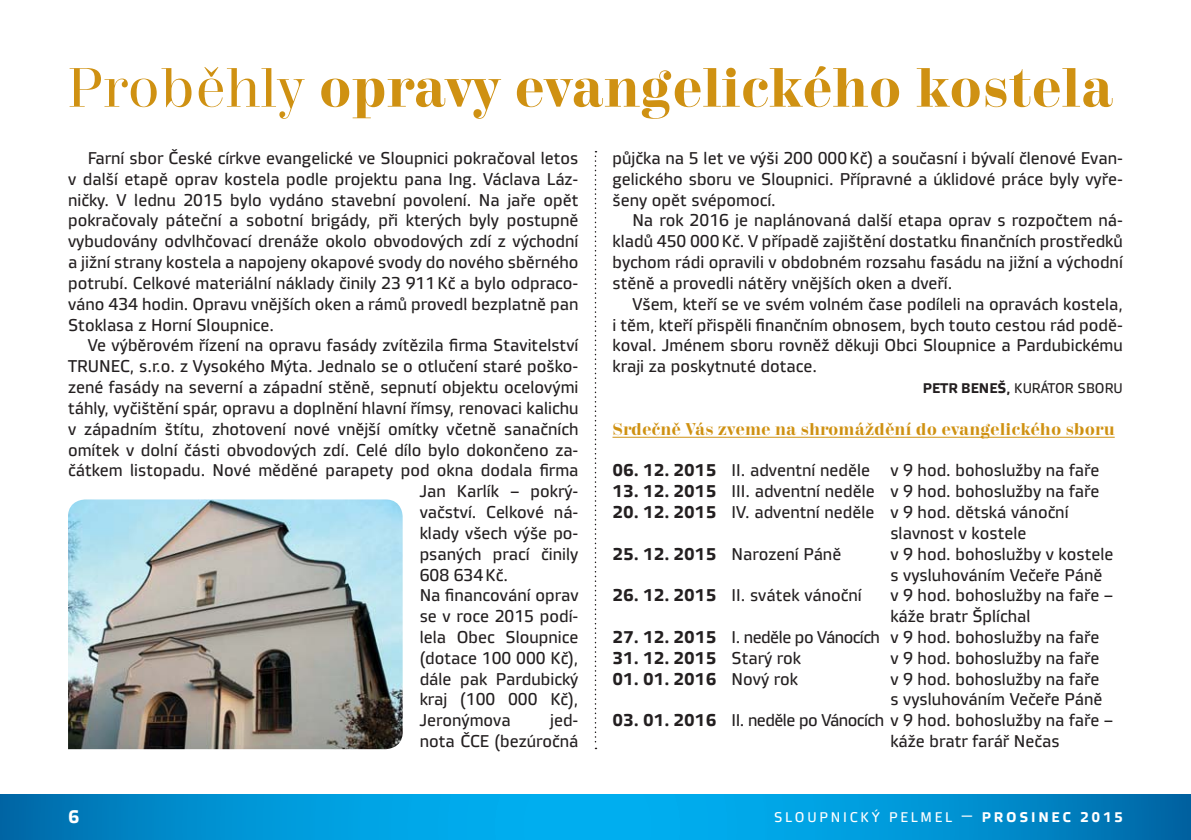
<style>
.page{position:relative;width:1191px;height:840px;background:#fff}
.page>*{position:absolute;margin:0;border:0;box-sizing:border-box;transform-origin:0 0}
.t1{font:700 55px "Trivia Serif";color:#cf9112}
.t2{font:700 18px "Vida 32 Pro";color:#fff}
.t3{font:17px/20.8px "Vida 32 Pro";color:#231f20}
.t4{font:700 17px "Trivia Serif";color:#cf9112}
.t5{font:700 17px "Vida 32 Pro";color:#231f20}
.t6{font:14px "Vida 32 Pro";letter-spacing:.2em;color:#fff}
.t7{font:14px "Vida 32 Pro";color:#231f20}
.s1{font-weight:400}
.s2{font-weight:700}
</style>
<div class="page">
<svg style="left:0;top:794px;width:1191px;height:45px;background:#0095d5"></svg>
<svg style="left:595px;top:151px;width:1px;height:597px"></svg>
<hr style="left:612px;top:436px;width:502px;height:1px;background:#cf9112">
<img style="left:68px;top:499px;width:335px;height:249px">
<h1 class="t1" style="left:68px;top:68px;width:1047px"><span class="s1">Proběhly</span> opravy evangelického kostela</h1>
<p class="t3" style="left:68px;top:149px;width:512px;text-align:justify;text-indent:20px">Farní sbor České církve evangelické ve Sloupnici pokračoval letos v další etapě oprav kostela podle projektu pana Ing. Václava Láz&shy;ničky. V lednu 2015 bylo vydáno stavební povolení. Na jaře opět pokračovaly páteční a sobotní brigády, při kterých byly postupně vybudovány odvlhčovací drenáže okolo obvodových zdí z východní a jižní strany kostela a napojeny okapové svody do nového sběrného potrubí. Celkové materiální náklady činily 23 911 Kč a bylo odpraco&shy;váno 434 hodin. Opravu vnějších oken a rámů provedl bezplatně pan Stoklasa z Horní Sloupnice.</p>
<p class="t3" style="left:88px;top:336px;width:492px">Ve výběrovém řízení na opravu fasády zvítězila firma Stavitelství</p>
<p class="t3" style="left:68px;top:357px;width:512px">TRUNEC, s.r.o. z Vysokého Mýta. Jednalo se o otlučení staré poško-</p>
<p class="t3" style="left:68px;top:378px;width:512px">zené fasády na severní a západní stěně, sepnutí objektu ocelovými</p>
<p class="t3" style="left:68px;top:399px;width:512px">táhly, vyčištění spár, opravu a doplnění hlavní římsy, renovaci kalichu</p>
<p class="t3" style="left:68px;top:419px;width:512px">v západním štítu, zhotovení nové vnější omítky včetně sanačních</p>
<p class="t3" style="left:68px;top:440px;width:512px">omítek v dolní části obvodových zdí. Celé dílo bylo dokončeno za-</p>
<p class="t3" style="left:68px;top:461px;width:512px">čátkem listopadu. Nové měděné parapety pod okna dodala firma</p>
<p class="t3" style="left:420px;top:482px;width:160px">Jan Karlík – pokrý-</p>
<p class="t3" style="left:420px;top:503px;width:160px">vačství. Celkové ná-</p>
<p class="t3" style="left:420px;top:523px;width:160px">klady všech výše po-</p>
<p class="t3" style="left:420px;top:544px;width:160px">psaných prací činily</p>
<p class="t3" style="left:420px;top:565px;width:90px">608 634 Kč.</p>
<p class="t3" style="left:420px;top:586px;width:160px">Na financování oprav</p>
<p class="t3" style="left:420px;top:607px;width:160px">se v roce 2015 podí-</p>
<p class="t3" style="left:420px;top:628px;width:160px">lela Obec Sloupnice</p>
<p class="t3" style="left:420px;top:648px;width:160px">(dotace 100 000 Kč),</p>
<p class="t3" style="left:420px;top:669px;width:160px">dále pak Pardubický</p>
<p class="t3" style="left:420px;top:690px;width:160px">kraj (100 000 Kč),</p>
<p class="t3" style="left:420px;top:711px;width:93px">Jeronýmova</p>
<p class="t3" style="left:420px;top:711px;width:160px;text-align:right">jed-<br>nota ČCE (bezúročná</p>
<p class="t3" style="left:612px;top:149px;width:512px;text-align:justify">půjčka na 5 let ve výši 200 000 Kč) a současní i bývalí členové Evan&shy;gelického sboru ve Sloupnici. Přípravné a úklidové práce byly vyře&shy;šeny opět svépomocí.</p>
<p class="t3" style="left:612px;top:211px;width:512px;text-align:justify;text-indent:20px">Na rok 2016 je naplánovaná další etapa oprav s rozpočtem ná&shy;kladů 450 000 Kč. V případě zajištění dostatku finančních prostředků bychom rádi opravili v obdobném rozsahu fasádu na jižní a východní stěně a provedli nátěry vnějších oken a dveří.</p>
<p class="t3" style="left:612px;top:295px;width:512px;text-align:justify;text-indent:20px">Všem, kteří se ve svém volném čase podíleli na opravách kostela, i těm, kteří přispěli finančním obnosem, bych touto cestou rád podě&shy;koval. Jménem sboru rovněž děkuji Obci Sloupnice a Pardubickému kraji za poskytnuté dotace.</p>
<p class="t7" style="left:923px;top:383px;width:201px"><span class="s2">PETR BENEŠ,</span> KURÁTOR SBORU</p>
<p class="t4" style="left:612px;top:422px;width:504px">Srdečně Vás zveme na shromáždění do evangelického sboru</p>
<p class="t3" style="left:612px;top:461px;width:488px"><span class="s2">06. 12. 2015</span> II. adventní neděle v 9 hod. bohoslužby na faře</p>
<p class="t3" style="left:612px;top:482px;width:488px"><span class="s2">13. 12. 2015</span> III. adventní neděle v 9 hod. bohoslužby na faře</p>
<p class="t3" style="left:890px;top:503px;width:180px;text-indent:-278px"><span class="s2">20. 12. 2015</span> IV. adventní neděle v 9 hod. dětská vánoční slavnost v kostele</p>
<p class="t3" style="left:612px;top:544px;width:230px"><span class="s2">25. 12. 2015</span> Narození Páně</p>
<p class="t3" style="left:890px;top:544px;width:225px">v 9 hod. bohoslužby v kostele s vysluhováním Večeře Páně</p>
<p class="t3" style="left:612px;top:586px;width:251px"><span class="s2">26. 12. 2015</span> II. svátek vánoční</p>
<p class="t3" style="left:890px;top:586px;width:224px">v 9 hod. bohoslužby na faře – káže bratr Šplíchal</p>
<p class="t3" style="left:612px;top:628px;width:488px"><span class="s2">27. 12. 2015</span> I. neděle po Vánocích v 9 hod. bohoslužby na faře</p>
<p class="t5" style="left:612px;top:651px;width:190px">31. 12. 2015 <span class="s1">Starý rok</span></p>
<p class="t3" style="left:890px;top:648px;width:210px">v 9 hod. bohoslužby na faře</p>
<p class="t5" style="left:612px;top:672px;width:187px">01. 01. 2016 <span class="s1">Nový rok</span></p>
<p class="t3" style="left:890px;top:669px;width:213px">v 9 hod. bohoslužby na faře s vysluhováním Večeře Páně</p>
<p class="t3" style="left:890px;top:711px;width:224px;text-indent:-278px"><span class="s2">03. 01. 2016</span> II. neděle po Vánocích v 9 hod. bohoslužby na faře – káže bratr farář Nečas</p>
<p class="t2" style="left:68px;top:810px;width:13px">6</p>
<p class="t6" style="left:774px;top:811px;width:350px">SLOUPNICKÝ PELMEL — <span class="s2">PROSINEC 2015</span></p>
</div>
